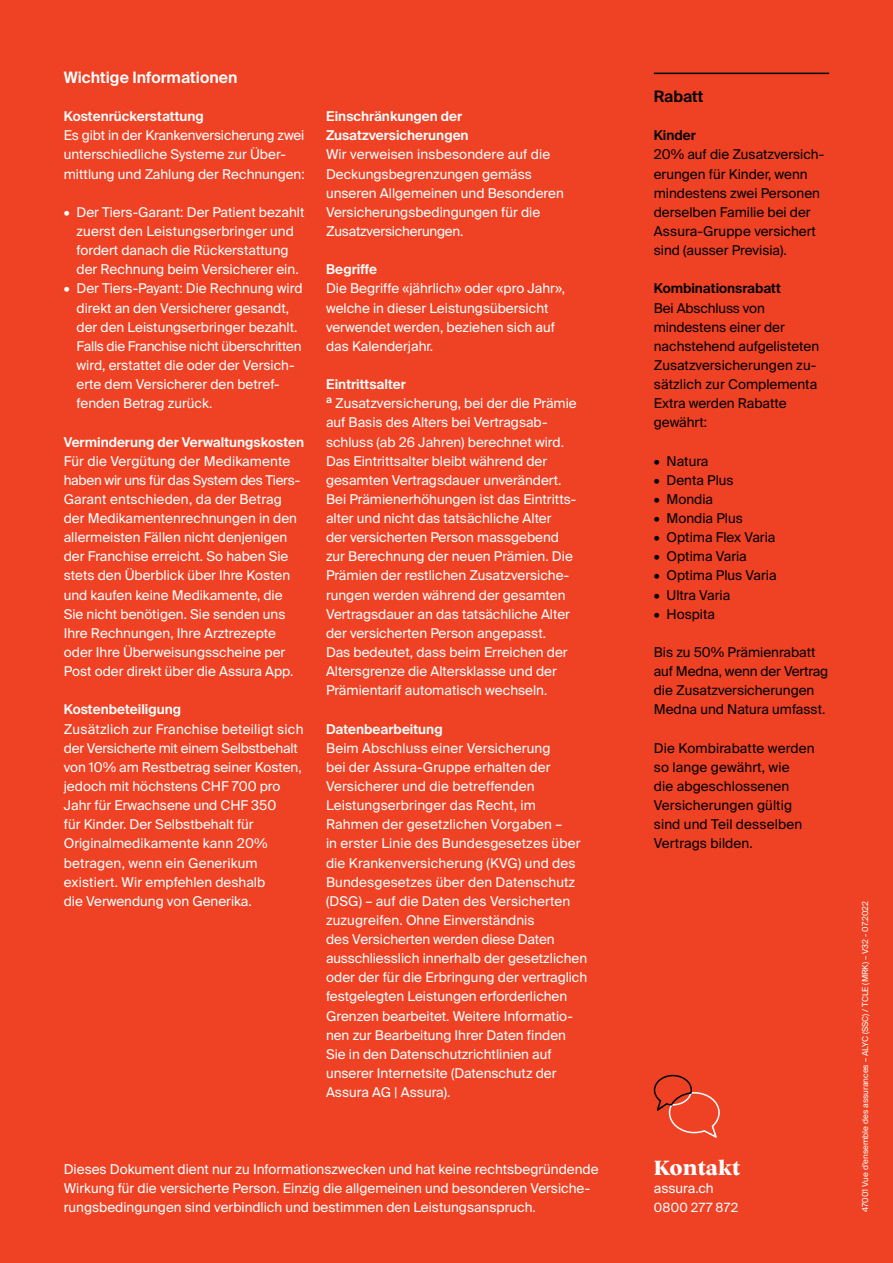
<style>
.page{position:relative;width:893px;height:1263px;background:#ef4123}
.page>*{position:absolute;margin:0;border:0;box-sizing:border-box;transform-origin:0 0}
.t1{font:800 21px "Vesterbro";color:#fff}
.Sous-titre_10_5pt_4{font:600 15.75px "Suisse Intl";color:#fff}
.Entête_de_rubrique_1{font:600 15.75px "Suisse Intl";color:#000}
.Corps_9pt_4_5mm{font:13.5px/19.2px "Suisse Intl";color:#fff}
.Corps_9pt_4_5mm-2{font:13.5px/19.2px "Suisse Intl";color:#000}
.Sous-titre_9pt_4_5mm{font:600 13.5px/19.2px "Suisse Intl";color:#fff}
.Sous-titre_9pt_4_5mm-2{font:600 13.5px "Suisse Intl";color:#000}
.t2{font:12.75px "Suisse Intl";color:#fff}
.Informations_sur_la{font:8.25px "Suisse Intl";color:#fff}
</style>
<div class="page">
<svg style="left:653px;top:1074px;width:67px;height:64px"></svg>
<hr style="left:654px;top:73px;width:175px;height:1px;background:#000">
<p class="Sous-titre_10_5pt_4" style="left:64px;top:68px;width:175px">Wichtige Informationen</p>
<p class="Sous-titre_9pt_4_5mm" style="left:64px;top:107px;width:142px">Kostenrückerstattung</p>
<p class="Corps_9pt_4_5mm" style="left:64px;top:126px;width:242px">Es gibt in der Krankenversicherung zwei unterschiedliche Systeme zur Über&shy;mittlung und Zahlung der Rechnungen:</p>
<p class="Corps_9pt_4_5mm" style="left:64px;top:203px;width:242px;text-align:center">• Der Tiers-Garant: Der Patient bezahlt zuerst den Leistungserbringer und fordert danach die Rückerstattung<br>der Rechnung beim Versicherer ein.</p>
<p class="Corps_9pt_4_5mm" style="left:77px;top:279px;width:227px;text-indent:-13px">• Der Tiers-Payant: Die Rechnung wird direkt an den Versicherer gesandt, der den Leistungserbringer bezahlt.<br>Falls die Franchise nicht überschritten wird, erstattet die oder der Versich&shy;erte dem Versicherer den betref&shy;fenden Betrag zurück.</p>
<p class="Sous-titre_9pt_4_5mm" style="left:64px;top:432px;width:242px">Verminderung der Verwaltungskosten</p>
<p class="Corps_9pt_4_5mm" style="left:64px;top:451px;width:238px">Für die Vergütung der Medikamente haben wir uns für das System des Tiers-Garant entschieden, da der Betrag der Medikamentenrechnungen in den allermeisten Fällen nicht denjenigen der Franchise erreicht. So haben Sie stets den Überblick über Ihre Kosten und kaufen keine Medikamente, die Sie nicht benötigen. Sie senden uns Ihre Rechnungen, Ihre Arztrezepte oder Ihre Überweisungsscheine per Post oder direkt über die Assura App.</p>
<p class="Sous-titre_9pt_4_5mm" style="left:64px;top:700px;width:119px">Kostenbeteiligung</p>
<p class="Corps_9pt_4_5mm" style="left:64px;top:719px;width:241px">Zusätzlich zur Franchise beteiligt sich der Versicherte mit einem Selbstbehalt von 10% am Restbetrag seiner Kosten, jedoch mit höchstens CHF 700 pro Jahr für Erwachsene und CHF 350<br>für Kinder. Der Selbstbehalt für Originalmedikamente kann 20% betragen, wenn ein Generikum existiert. Wir empfehlen deshalb<br>die Verwendung von Generika.</p>
<p class="Sous-titre_9pt_4_5mm" style="left:326px;top:107px;width:144px">Einschränkungen der<br>Zusatzversicherungen</p>
<p class="Corps_9pt_4_5mm" style="left:326px;top:145px;width:239px">Wir verweisen insbesondere auf die<br>Deckungsbegrenzungen gemäss unseren Allgemeinen und Besonderen<br>Versicherungsbedingungen für die<br>Zusatzversicherungen.</p>
<p class="Sous-titre_9pt_4_5mm" style="left:326px;top:260px;width:53px">Begriffe</p>
<p class="Corps_9pt_4_5mm" style="left:326px;top:279px;width:241px">Die Begriffe «jährlich» oder «pro Jahr», welche in dieser Leistungsübersicht verwendet werden, beziehen sich auf das Kalenderjahr.</p>
<p class="Sous-titre_9pt_4_5mm" style="left:326px;top:375px;width:81px">Eintrittsalter</p>
<p class="Corps_9pt_4_5mm" style="left:326px;top:394px;width:252px"><sup>a</sup> Zusatzversicherung, bei der die Prämie auf Basis des Alters bei Vertragsab&shy;schluss (ab 26 Jahren) berechnet wird.<br>Das Eintrittsalter bleibt während der gesamten Vertragsdauer unverändert.<br>Bei Prämienerhöhungen ist das Eintritts&shy;alter und nicht das tatsächliche Alter<br>der versicherten Person massgebend zur Berechnung der neuen Prämien. Die Prämien der restlichen Zusatzversiche&shy;rungen werden während der gesamten Vertragsdauer an das tatsächliche Alter der versicherten Person angepasst.<br>Das bedeutet, dass beim Erreichen der Altersgrenze die Altersklasse und der Prämientarif automatisch wechseln.</p>
<p class="Sous-titre_9pt_4_5mm" style="left:326px;top:719px;width:118px">Datenbearbeitung</p>
<p class="Corps_9pt_4_5mm" style="left:326px;top:738px;width:263px">Beim Abschluss einer Versicherung<br>bei der Assura-Gruppe erhalten der Versicherer und die betreffenden Leistungserbringer das Recht, im Rahmen der gesetzlichen Vorgaben –<br>in erster Linie des Bundesgesetzes über die Krankenversicherung (KVG) und des Bundesgesetzes über den Datenschutz (DSG) – auf die Daten des Versicherten zuzugreifen. Ohne Einverständnis<br>des Versicherten werden diese Daten ausschliesslich innerhalb der gesetzlichen oder der für die Erbringung der vertraglich festgelegten Leistungen erforderlichen Grenzen bearbeitet. Weitere Informatio&shy;nen zur Bearbeitung Ihrer Daten finden Sie in den Datenschutzrichtlinien auf unserer Internetsite (Datenschutz der Assura AG | Assura).</p>
<p class="Corps_9pt_4_5mm" style="left:64px;top:1159px;width:536px">Dieses Dokument dient nur zu Informationszwecken und hat keine rechtsbegründende<br>Wirkung für die versicherte Person. Einzig die allgemeinen und besonderen Versiche&shy;rungsbedingungen sind verbindlich und bestimmen den Leistungsanspruch.</p>
<p class="Entête_de_rubrique_1" style="left:654px;top:87px;width:51px">Rabatt</p>
<p class="Sous-titre_9pt_4_5mm-2" style="left:654px;top:128px;width:44px">Kinder</p>
<p class="Corps_9pt_4_5mm-2" style="left:654px;top:145px;width:172px">20% auf die Zusatzversich&shy;erungen für Kinder, wenn mindestens zwei Personen derselben Familie bei der<br>Assura-Gruppe versichert sind (ausser Previsia).</p>
<p class="Sous-titre_9pt_4_5mm-2" style="left:654px;top:281px;width:129px">Kombinationsrabatt</p>
<p class="Corps_9pt_4_5mm-2" style="left:654px;top:298px;width:113px">Bei Abschluss von</p>
<p class="Corps_9pt_4_5mm-2" style="left:654px;top:317px;width:133px">mindestens einer der</p>
<p class="Corps_9pt_4_5mm-2" style="left:654px;top:337px;width:167px">nachstehend aufgelisteten<br>Zusatzversicherungen zu&shy;sätzlich zur Complementa<br>Extra werden Rabatte gewährt:</p>
<p class="Corps_9pt_4_5mm-2" style="left:654px;top:451px;width:56px">• Natura</p>
<p class="Corps_9pt_4_5mm-2" style="left:654px;top:470px;width:81px">• Denta Plus</p>
<p class="Corps_9pt_4_5mm-2" style="left:654px;top:490px;width:61px">• Mondia</p>
<p class="Corps_9pt_4_5mm-2" style="left:654px;top:509px;width:91px">• Mondia Plus</p>
<p class="Corps_9pt_4_5mm-2" style="left:654px;top:528px;width:123px">• Optima Flex Varia</p>
<p class="Corps_9pt_4_5mm-2" style="left:654px;top:547px;width:95px">• Optima Varia</p>
<p class="Corps_9pt_4_5mm-2" style="left:654px;top:566px;width:124px">• Optima Plus Varia</p>
<p class="Corps_9pt_4_5mm-2" style="left:654px;top:585px;width:78px">• Ultra Varia</p>
<p class="Corps_9pt_4_5mm-2" style="left:654px;top:604px;width:63px">• Hospita</p>
<p class="Corps_9pt_4_5mm-2" style="left:654px;top:643px;width:176px">Bis zu 50% Prämienrabatt auf Medna, wenn der Vertrag die Zusatzversicherungen<br>Medna und Natura umfasst.</p>
<p class="Corps_9pt_4_5mm-2" style="left:654px;top:738px;width:162px">Die Kombirabatte werden so lange gewährt, wie<br>die abgeschlossenen<br>Versicherungen gültig sind und Teil desselben<br>Vertrags bilden.</p>
<h1 class="t1" style="left:654px;top:1152px;width:88px">Kontakt</h1>
<p class="Corps_9pt_4_5mm" style="left:654px;top:1178px;width:61px">assura.ch</p>
<p class="t2" style="left:654px;top:1200px;width:86px">0800 277 872</p>
<p class="Informations_sur_la" style="left:860px;top:1212px;width:312px;rotate:-90deg">47001 Vue d’ensemble des assurances – ALYC (SSC) / TCLE (MRK) – V32 - 07.2022</p>
</div>
